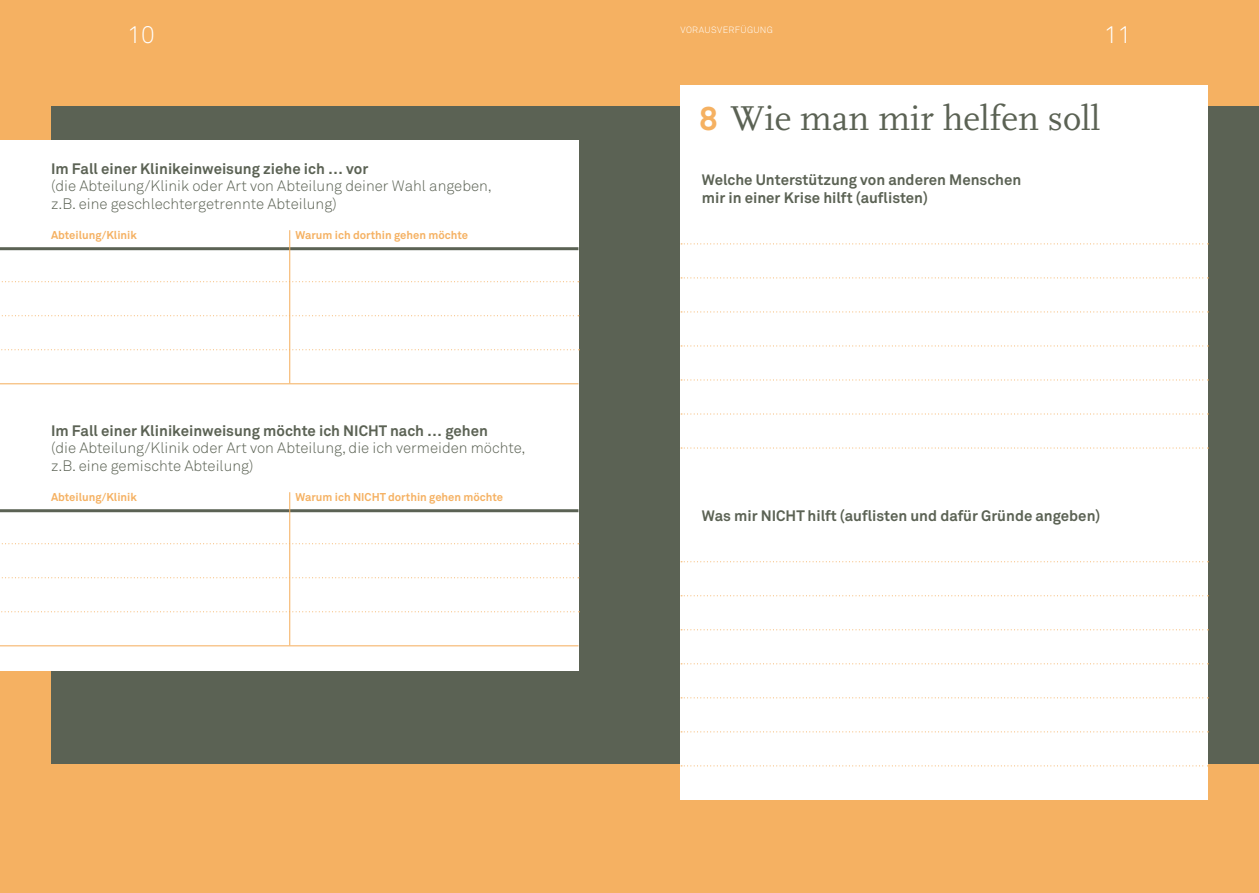
<style>
.page{position:relative;width:1259px;height:893px;background:#fff}
.page>*{position:absolute;margin:0;border:0;box-sizing:border-box;transform-origin:0 0}
.t1{font:36px "FF Scala";color:#5b6254}
.t2{font:300 24px "Akkurat";color:#fff}
.t3{font:700 15px/17.7px "Akkurat";color:#5b6254}
.t4{font:300 15px/17.7px "Akkurat";color:#5b6254}
.t5{font:700 11.25px "Akkurat";color:#f5b162}
.t6{font:300 9px "Akkurat";letter-spacing:.035em;color:#fff}
.s1{font-family:"Akkurat";font-weight:700;font-size:33px;color:#f5b162}
</style>
<div class="page">
<div style="left:629px;top:0;width:630px;height:893px;background:#f5b162"></div>
<div style="left:0;top:0;width:629px;height:893px;background:#f5b162"></div>
<div style="left:51px;top:106px;width:578px;height:658px;background:#5b6254"></div>
<div style="left:629px;top:106px;width:630px;height:658px;background:#5b6254"></div>
<div style="left:0;top:140px;width:578px;height:531px;background:#fff"></div>
<div style="left:680px;top:85px;width:528px;height:715px;background:#fff"></div>
<hr style="left:0;top:247px;width:578px;height:3px;background:#5b6254">
<svg style="left:1px;top:349px;width:578px;height:1px"></svg>
<hr style="left:0;top:383px;width:578px;height:1px;background:#f5b162">
<svg style="left:1px;top:281px;width:578px;height:1px"></svg>
<svg style="left:1px;top:315px;width:578px;height:1px"></svg>
<hr style="left:0;top:509px;width:578px;height:3px;background:#5b6254">
<svg style="left:1px;top:611px;width:578px;height:1px"></svg>
<hr style="left:0;top:645px;width:578px;height:1px;background:#f5b162">
<svg style="left:1px;top:543px;width:578px;height:1px"></svg>
<svg style="left:1px;top:577px;width:578px;height:1px"></svg>
<hr style="left:289px;top:230px;width:1px;height:153px;background:#f5b162">
<hr style="left:289px;top:492px;width:1px;height:153px;background:#f5b162">
<svg style="left:681px;top:243px;width:527px;height:1px"></svg>
<svg style="left:681px;top:561px;width:527px;height:1px"></svg>
<svg style="left:681px;top:277px;width:527px;height:1px"></svg>
<svg style="left:681px;top:595px;width:527px;height:1px"></svg>
<svg style="left:681px;top:311px;width:527px;height:1px"></svg>
<svg style="left:681px;top:629px;width:527px;height:1px"></svg>
<svg style="left:681px;top:345px;width:527px;height:1px"></svg>
<svg style="left:681px;top:663px;width:527px;height:1px"></svg>
<svg style="left:681px;top:379px;width:527px;height:1px"></svg>
<svg style="left:681px;top:697px;width:527px;height:1px"></svg>
<svg style="left:681px;top:413px;width:527px;height:1px"></svg>
<svg style="left:681px;top:447px;width:527px;height:2px"></svg>
<svg style="left:681px;top:731px;width:527px;height:1px"></svg>
<svg style="left:681px;top:765px;width:527px;height:1px"></svg>
<p class="t6" style="left:680px;top:24px;width:94px">Vorausverfügung</p>
<h2 class="t2" style="left:128px;top:19px;width:29px">10</h2>
<h2 class="t2" style="left:1104px;top:19px;width:29px">11</h2>
<p class="t3" style="left:51px;top:159px;width:319px">I m Fall einer Klinikeinweisung ziehe ich … vor</p>
<p class="t4" style="left:51px;top:177px;width:442px">(die Abteilung/Klinik oder Art von Abteilung deiner Wahl angeben, z. B. eine geschlechtergetrennte Abteilung)</p>
<p class="t5" style="left:51px;top:228px;width:87px">Abteilung/Klinik</p>
<p class="t5" style="left:296px;top:228px;width:174px">Warum ich dorthin gehen möchte</p>
<p class="t3" style="left:51px;top:421px;width:438px">I m Fall einer Klinikeinweisung möchte ich NICHT nach … gehen</p>
<p class="t4" style="left:51px;top:439px;width:476px">(die Abteilung/Klinik oder Art von Abteilung, die ich vermeiden möchte, z. B. eine gemischte Abteilung)</p>
<p class="t5" style="left:51px;top:490px;width:87px">Abteilung/Klinik</p>
<p class="t5" style="left:296px;top:490px;width:209px">Warum ich NICHT dorthin gehen möchte</p>
<h1 class="t1" style="left:699px;top:99px;width:403px"><span class="s1">86</span> Wie man mir helfen soll</h1>
<p class="t3" style="left:702px;top:171px;width:321px">Welche Unterstützung von anderen Menschen mir in einer Krise hilft (auflisten)</p>
<p class="t3" style="left:702px;top:506px;width:400px">Was mir NICHT hilft (auflisten und dafür Gründe angeben)</p>
</div>
